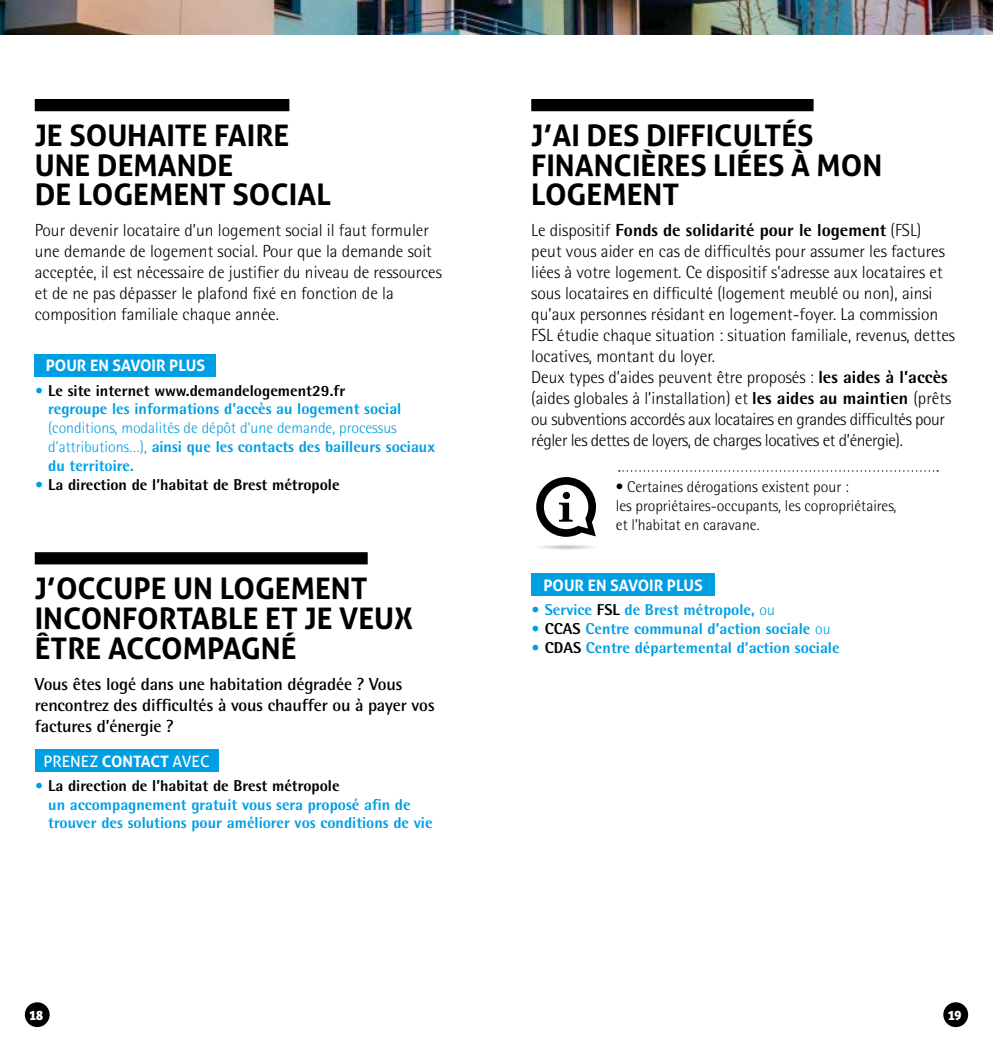
<style>
.page{position:relative;width:993px;height:1042px;background:#fff}
.page>*{position:absolute;margin:0;border:0;box-sizing:border-box;transform-origin:0 0}
.t1{font:700 29.75px/29.8px "Aller";color:#000}
.t2{font:300 17.5px/21px "Rotis Semi Sans";color:#000}
.t3{font:700 17.5px/21px "Rotis Semi Sans";letter-spacing:-.01em;color:#000}
.t4{font:800 15.75px/18.9px "Rotis Semi Sans";color:#009fe3}
.t5{font:300 15.75px/18.9px "Rotis Semi Sans";color:#009fe3}
.t6{font:300 15.75px/18.9px "Rotis Semi Sans";color:#000}
.t7{font:800 15.75px "Rotis Semi Sans";color:#000}
.t8{font:700 15.75px "Aller";color:#fff}
.t9{font:15.75px "Aller";color:#fff}
.t10{font:700 14px "Bree";color:#fff}
.s1{color:#000}
.s2{font-weight:800}
.s3{color:#009fe3}
.s4{font-weight:700}
.s5{font-size:16.28px}
.s6{font-weight:300}
</style>
<div class="page">
<div style="left:531px;top:99px;width:282px;height:12px;background:#000"></div>
<svg style="left:618px;top:470px;width:319px;height:2px"></svg>
<svg style="left:539px;top:545px;width:55px;height:5px"></svg>
<svg style="left:536px;top:477px;width:59px;height:60px"></svg>
<div style="left:531px;top:574px;width:183px;height:22px;background:#009fe3"></div>
<div style="left:35px;top:99px;width:254px;height:12px;background:#000"></div>
<div style="left:35px;top:552px;width:332px;height:12px;background:#000"></div>
<div style="left:35px;top:354px;width:181px;height:23px;background:#009fe3"></div>
<div style="left:35px;top:749px;width:183px;height:23px;background:#009fe3"></div>
<img style="left:0;top:0;width:992px;height:35px">
<div style="left:943px;top:1002px;width:24px;height:25px;background:#000;border-radius:50%"></div>
<div style="left:25px;top:1002px;width:25px;height:25px;background:#000;border-radius:50%"></div>
<h1 class="t1" style="left:35px;top:120px;width:298px">JE SOUHAITE FAIRE<br>UNE DEMANDE<br>DE LOGEMENT SOCIAL</h1>
<p class="t2" style="left:35px;top:220px;width:408px">Pour devenir locataire d’un logement social il faut formuler une demande de logement social. Pour que la demande soit acceptée, il est nécessaire de justifier du niveau de ressources et de ne pas dépasser le plafond fixé en fonction de la composition familiale chaque année.</p>
<p class="t8" style="left:46px;top:356px;width:161px">POUR EN SAVOIR PLUS</p>
<p class="t4" style="left:48px;top:380px;width:354px;text-indent:-13px">• <span class="s1">Le site internet www.demandelogement29.fr </span>regroupe les informations d’accès au logement social</p>
<p class="t5" style="left:48px;top:418px;width:388px">(conditions, modalités de dépôt d’une demande, processus d’attributions…), <span class="s2">ainsi que les contacts des bailleurs sociaux du territoire.</span></p>
<p class="t7" style="left:35px;top:475px;width:306px"><span class="s3">•</span> La direction de l’habitat de Brest métropole</p>
<h1 class="t1" style="left:35px;top:573px;width:379px">J’OCCUPE UN LOGEMENT<br>INCONFORTABLE ET JE VEUX<br>ÊTRE ACCOMPAGNÉ</h1>
<p class="t3" style="left:35px;top:673px;width:401px">Vous êtes logé dans une habitation dégradée ? Vous rencontrez des difficultés à vous chauffer ou à payer vos factures d’énergie ?</p>
<p class="t9" style="left:43px;top:751px;width:168px">PRENEZ <span class="s4">CONTACT</span> AVEC</p>
<p class="t4" style="left:48px;top:775px;width:386px;text-indent:-13px">• <span class="s1">La direction de l’habitat de Brest métropole<br></span>un accompagnement gratuit vous sera proposé afin de trouver des solutions pour améliorer vos conditions de vie</p>
<h1 class="t1" style="left:531px;top:120px;width:352px">J’AI DES DIFFICULTÉS<br>FINANCIÈRES LIÉES À MON<br>LOGEMENT</h1>
<p class="t2" style="left:531px;top:220px;width:425px">Le dispositif <span class="s2">Fonds de solidarité pour le logement</span> (FSL) peut vous aider en cas de difficultés pour assumer les factures liées à votre logement. Ce dispositif s’adresse aux locataires et sous locataires en difficulté (logement meublé ou non), ainsi qu’aux personnes résidant en logement-foyer. La commission FSL étudie chaque situation : situation familiale, revenus, dettes locatives, montant du loyer.<br>Deux types d’aides peuvent être proposés : <span class="s2">les aides à l’accès </span>(aides globales à l’installation) et <span class="s2">les aides au maintien</span> (prêts ou subventions accordés aux locataires en grandes difficultés pour régler les dettes de loyers, de charges locatives et d’énergie).</p>
<p class="t6" style="left:615px;top:477px;width:282px">• Certaines dérogation<span class="s5">s exi</span>stent pour :<br>les propriétaires-occupants, les copropriétaires, et l’habitat en caravane.</p>
<p class="t8" style="left:543px;top:575px;width:161px">POUR EN SAVOIR PLUS</p>
<p class="t4" style="left:531px;top:600px;width:245px">• Service <span class="s1">FSL</span> de Brest métropole, <span class="s6">ou</span></p>
<p class="t4" style="left:531px;top:619px;width:301px">• <span class="s1">CCAS</span> Centre communal d’action sociale <span class="s6">ou</span></p>
<p class="t4" style="left:531px;top:637px;width:310px">• <span class="s1">CDAS</span> Centre départemental d’action sociale</p>
<p class="t10" style="left:29px;top:1006px;width:16px">18</p>
<p class="t10" style="left:947px;top:1006px;width:16px">19</p>
</div>
